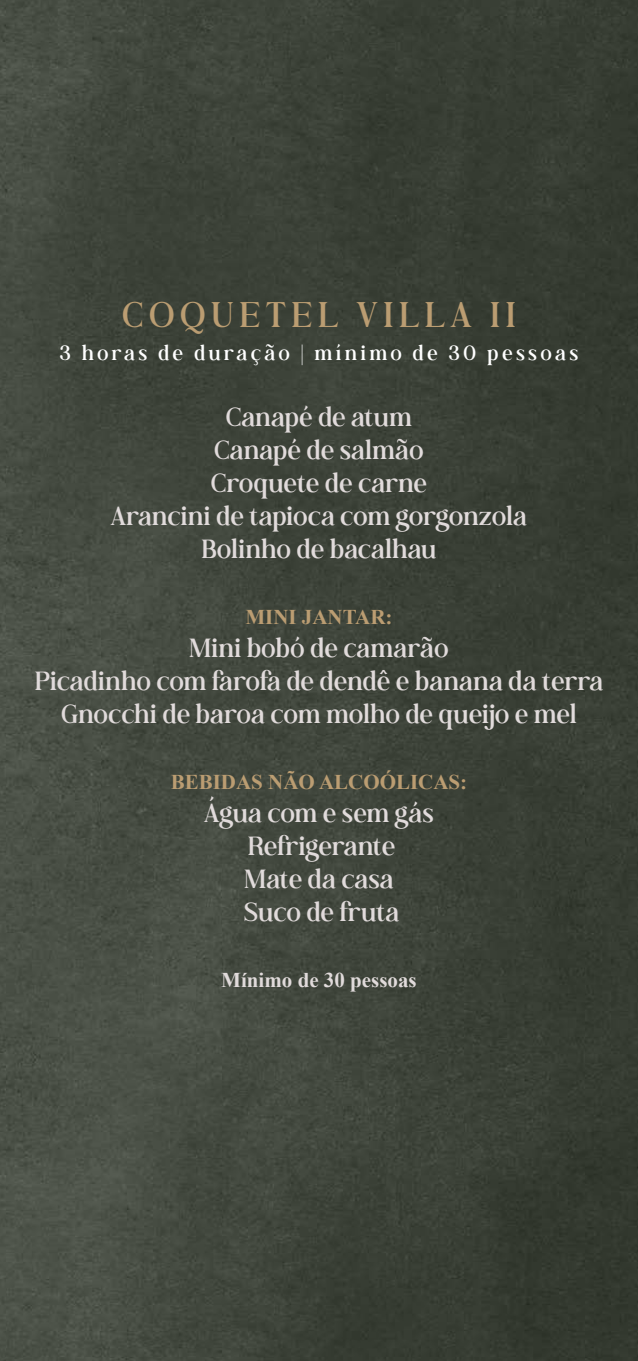
<style>
.page{position:relative;width:638px;height:1361px;background:#fff}
.page>*{position:absolute;margin:0;border:0;box-sizing:border-box;transform-origin:0 0}
.t1{font:28.5px "Andine";letter-spacing:.2em;color:#bb9d72}
.t2{font:21px/33px "Andine";color:#e1dbdb;text-align:center}
.t3{font:700 21px "Times New Roman";color:#bb9d72}
.t4{font:700 21px "Times New Roman";color:#e1dbdb}
.t5{font:16.5px "Andine";letter-spacing:.2em;color:#fff}
</style>
<div class="page">
<img style="left:0;top:0;width:638px;height:1361px">
<h1 class="t1" style="left:122px;top:291px;width:395px">COQUETEL VILLA II</h1>
<p class="t5" style="left:60px;top:339px;width:520px">3 horas de duração | mínimo de 30 pessoas</p>
<p class="t2" style="left:111px;top:400px;width:418px">Canapé de atum<br>Canapé de salmão<br>Croquete de carne<br>Arancini de tapioca com gorgonzola<br>Bolinho de bacalhau</p>
<p class="t3" style="left:245px;top:602px;width:149px">MINI JANTAR:</p>
<p class="t2" style="left:35px;top:631px;width:570px">Mini bobó de camarão<br>Picadinho com farofa de dendê e banana da terra<br>Gnocchi de baroa com molho de queijo e mel</p>
<p class="t3" style="left:171px;top:767px;width:298px">BEBIDAS NÃO ALCOÓLICAS:</p>
<p class="t2" style="left:204px;top:796px;width:231px">Água com e sem gás<br>Refrigerante<br>Mate da casa<br>Suco de fruta</p>
<p class="t4" style="left:221px;top:965px;width:197px">Mínimo de 30 pessoas</p>
</div>
